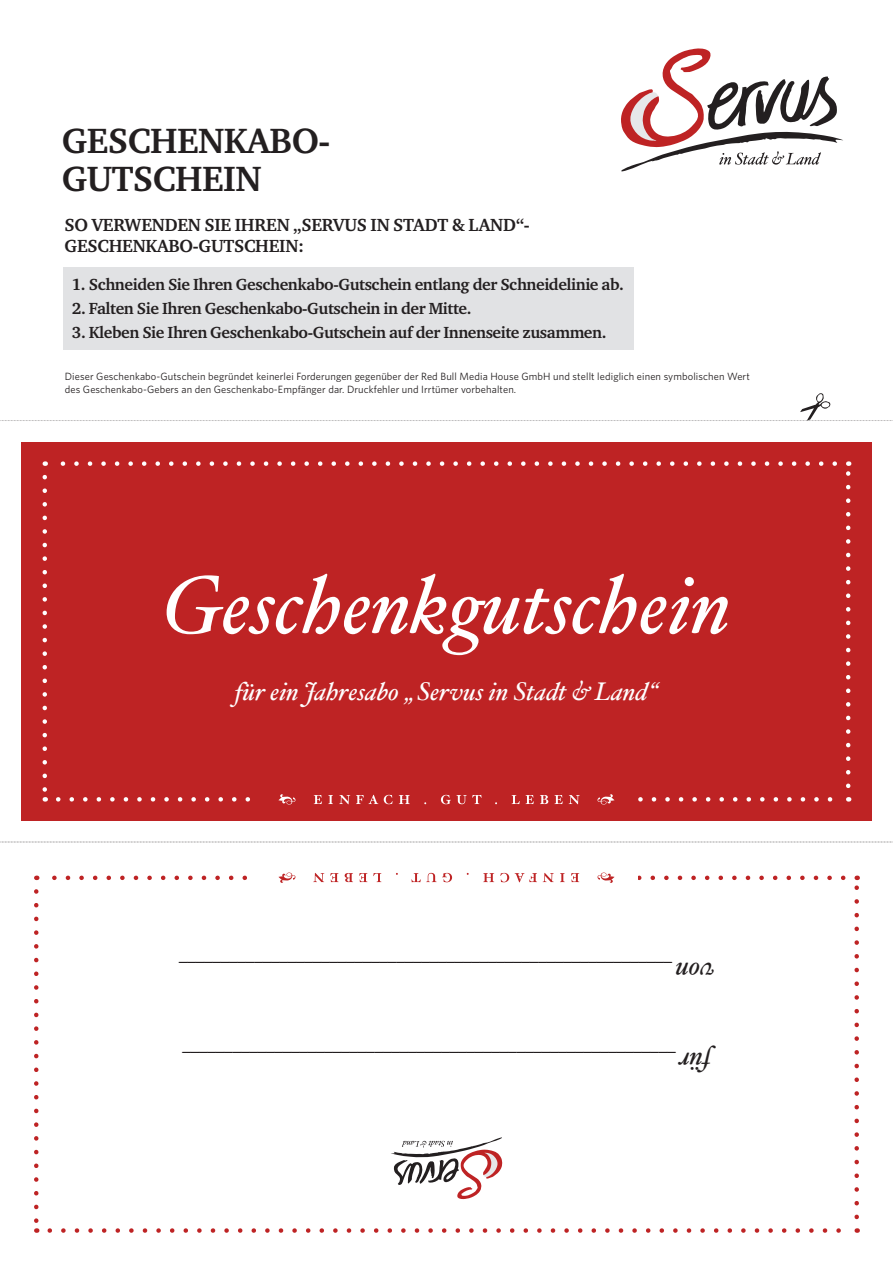
<style>
.page{position:relative;width:893px;height:1263px;background:#fff}
.page>*{position:absolute;margin:0;border:0;box-sizing:border-box;transform-origin:0 0}
.t1{font:italic 81px "Hoefler Text";color:#fff}
.t2{font:700 36px/37.5px "Charter ITC";letter-spacing:-.015em;color:#231f20}
.t3{font:italic 27px "Hoefler Text";color:#231f20}
.t4{font:italic 25.5px "Hoefler Text";color:#fff}
.t5{font:italic 18px "Hoefler Text";color:#231f20}
.t6{font:700 18px/21px "Charter ITC";letter-spacing:-.015em;color:#231f20}
.t7{font:700 16.5px "Charter ITC";letter-spacing:-.025em;color:#231f20}
.t8{font:10.5px/12.8px "Whitney";letter-spacing:.01em;color:#231f20}
</style>
<div class="page">
<div style="left:21px;top:442px;width:851px;height:379px;background:#be2324"></div>
<svg style="left:43px;top:477px;width:4px;height:324px"></svg>
<svg style="left:846px;top:461px;width:4px;height:325px"></svg>
<svg style="left:45px;top:461px;width:790px;height:5px;background:#cc5556"></svg>
<div style="left:255px;top:793px;width:381px;height:28px;background:#be2324"></div>
<svg style="left:58px;top:794px;width:783px;height:10px"></svg>
<svg style="left:50px;top:1228px;width:791px;height:5px"></svg>
<svg style="left:854px;top:875px;width:5px;height:342px"></svg>
<svg style="left:34px;top:891px;width:5px;height:342px"></svg>
<svg style="left:391px;top:1137px;width:111px;height:62px"></svg>
<svg style="left:52px;top:872px;width:791px;height:11px"></svg>
<svg style="left:0;top:842px;width:893px;height:1px"></svg>
<svg style="left:0;top:393px;width:893px;height:28px"></svg>
<div style="left:63px;top:267px;width:570px;height:82px;background:#e1e2e4"></div>
<svg style="left:621px;top:48px;width:222px;height:123px"></svg>
<h2 class="t2" style="left:62px;top:122px;width:270px">GESCHENKABO-<br>GUTSCHEIN</h2>
<h3 class="t6" style="left:65px;top:215px;width:467px">SO VERWENDEN SIE IHREN „SERVUS IN STADT &amp; LAND“-<br>GESCHENKABO-GUTSCHEIN:</h3>
<h3 class="t7" style="left:72px;top:274px;width:553px">1. Schneiden Sie Ihren Geschenkabo-Gutschein entlang der Schneidelinie ab.</h3>
<h3 class="t7" style="left:72px;top:298px;width:401px">2. Falten Sie Ihren Geschenkabo-Gutschein in der Mitte.</h3>
<h3 class="t7" style="left:72px;top:322px;width:536px">3. Kleben Sie Ihren Geschenkabo-Gutschein auf der Innenseite zusammen.</h3>
<p class="t8" style="left:65px;top:369px;width:686px">Dieser Geschenkabo-Gutschein begründet keinerlei Forderungen gegenüber der Red Bull Media House GmbH und stellt lediglich einen symbolischen Wert des Geschenkabo-Gebers an den Geschenkabo-Empfänger dar. Druckfehler und Irrtümer vorbehalten.</p>
<h1 class="t1" style="left:162px;top:557px;width:570px">Geschenkgutschein</h1>
<h3 class="t4" style="left:235px;top:676px;width:425px">für ein Jahresabo „Servus in Stadt &amp; Land“</h3>
<h3 class="t5" style="left:672px;top:979px;width:494px;rotate:-180deg">___________________________________________________________</h3>
<h3 class="t3" style="left:714px;top:988px;width:40px;rotate:-180deg">von</h3>
<h3 class="t5" style="left:675px;top:1069px;width:494px;rotate:-180deg">___________________________________________________________</h3>
<h3 class="t3" style="left:711px;top:1078px;width:34px;rotate:-180deg">für</h3>
</div>
